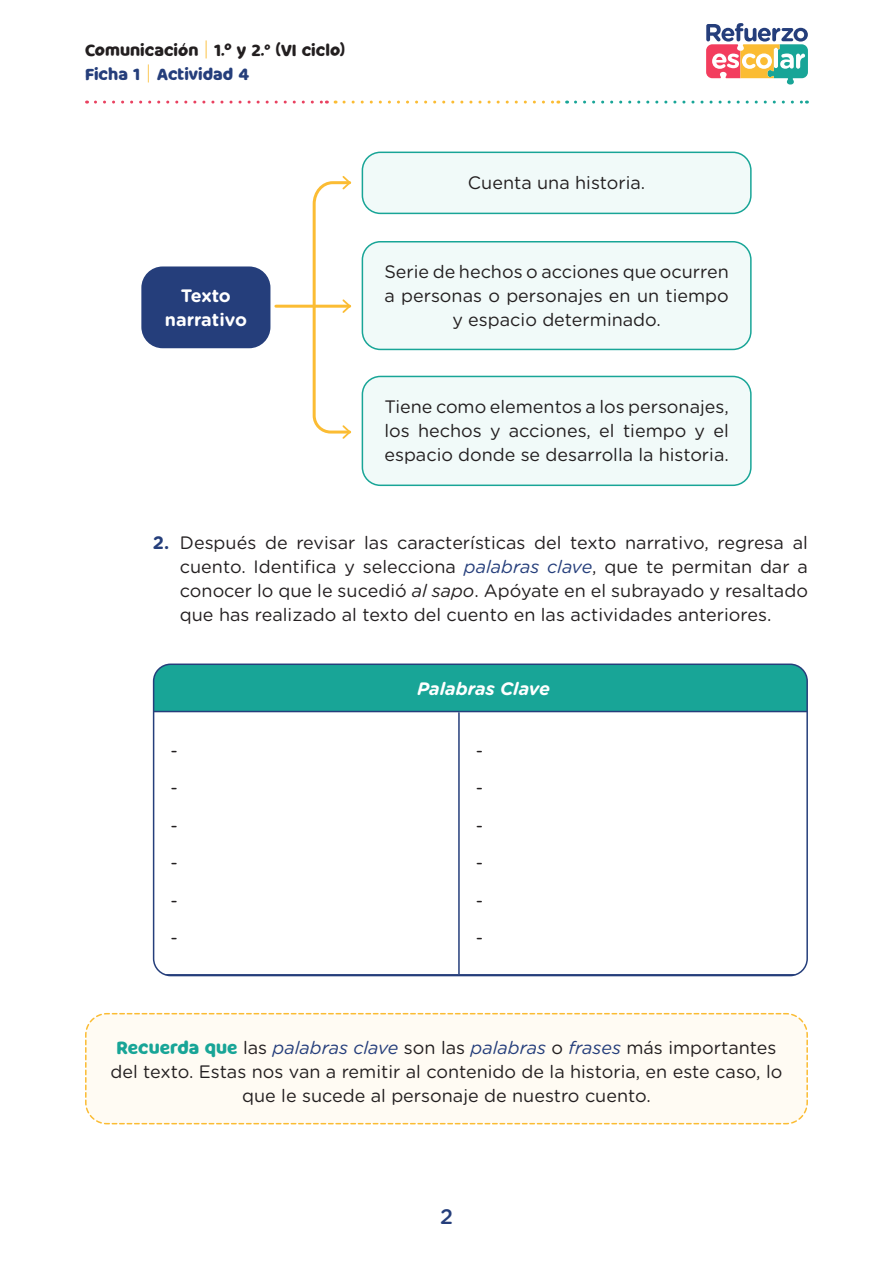
<style>
.page{position:relative;width:893px;height:1263px;background:#fff}
.page>*{position:absolute;margin:0;border:0;box-sizing:border-box;transform-origin:0 0}
.t1{font:500 21px "Gotham Rounded";color:#253e7b}
.Cuerpo_de_texto_just{font:18px/37.5px "Gotham Rounded";color:#231f20;text-align:justify}
.Cuerpo_de_texto_just-2{font:700 18px/24px "Gotham Rounded";color:#fff;text-align:center}
.t2{font:italic 700 18px "Gotham Rounded";color:#fff}
.t3{font:16.5px/24px "Milky Nice Clean";color:#231f20}
.s1{font-family:"Gotham Rounded";font-weight:300;font-size:19.5px;color:#fbbc33}
.s2{color:#253e7b}
.s3{font-weight:700;color:#253e7b}
.s4{font-style:italic;color:#253e7b}
.s5{font-style:italic}
.s6{font-family:"Milky Nice Clean";color:#18a597}
</style>
<div class="page">
<svg style="left:706px;top:23px;width:102px;height:62px"></svg>
<svg style="left:95px;top:101px;width:232px;height:3px"></svg>
<svg style="left:344px;top:101px;width:215px;height:3px"></svg>
<svg style="left:575px;top:101px;width:232px;height:3px"></svg>
<div style="left:85px;top:1012px;width:723px;height:113px;background:#fffbf3"></div>
<div style="left:362px;top:152px;width:389px;height:61px;background:#f1faf9;border-radius:18px"></div>
<div style="left:362px;top:152px;width:390px;height:62px;border:2px solid #18a597;border-radius:18px"></div>
<div style="left:362px;top:242px;width:389px;height:107px;background:#f1faf9;border-radius:18px"></div>
<div style="left:362px;top:241px;width:390px;height:109px;border:2px solid #18a597;border-radius:18px"></div>
<div style="left:362px;top:376px;width:389px;height:109px;background:#f1faf9;border-radius:18px"></div>
<div style="left:362px;top:376px;width:390px;height:110px;border:2px solid #18a597;border-radius:18px"></div>
<hr style="left:276px;top:305px;width:74px;height:3px;background:#fbbc33">
<svg style="left:311px;top:176px;width:41px;height:263px"></svg>
<div style="left:141px;top:266px;width:129px;height:82px;background:#253e7b;border-radius:21px"></div>
<div style="left:154px;top:664px;width:653px;height:47px;background:#18a597"></div>
<hr style="left:154px;top:711px;width:306px;height:1px;background:#253e7b">
<hr style="left:460px;top:711px;width:347px;height:1px;background:#253e7b">
<hr style="left:458px;top:712px;width:2px;height:262px;background:#253e7b">
<hr style="left:154px;top:974px;width:305px;height:1px;background:#253e7b">
<hr style="left:459px;top:974px;width:348px;height:1px;background:#253e7b">
<div style="left:153px;top:663px;width:655px;height:313px;border:2px solid #253e7b;border-radius:17px"></div>
<p class="t3" style="left:85px;top:38px;width:262px">Comunicación <span class="s1">|</span> 1.<sup>O</sup> y 2.<sup>o</sup> (VI ciclo)<br><span class="s2">Ficha 1</span> <span class="s1">|</span> <span class="s2">Actividad 4</span></p>
<p class="Cuerpo_de_texto_just-2" style="left:165px;top:283px;width:84px">Texto narrativo</p>
<p class="Cuerpo_de_texto_just" style="left:468px;top:163px;width:179px">Cuenta una historia.</p>
<p class="Cuerpo_de_texto_just" style="left:384px;top:259px;width:346px;line-height:24px;text-align:center">Serie de hechos o acciones que ocurren a personas o personajes en un tiempo y espacio determinado.</p>
<p class="Cuerpo_de_texto_just" style="left:384px;top:394px;width:346px;line-height:24px">Tiene como elementos a los personajes, los hechos y acciones, el tiempo y el espacio donde se desarrolla la historia.</p>
<p class="Cuerpo_de_texto_just" style="left:180px;top:529px;width:629px;line-height:24px;text-indent:-27px"><span class="s3">2.</span> Después de revisar las características del texto narrativo, regresa al cuento. Identifica y selecciona <span class="s4">palabras clave</span>, que te permitan dar a conocer lo que le sucedió <span class="s5">al sapo</span>. Apóyate en el subrayado y resaltado que has realizado al texto del cuento en las actividades anteriores.</p>
<p class="t2" style="left:417px;top:675px;width:134px">Palabras Clave</p>
<p class="Cuerpo_de_texto_just" style="left:171px;top:731px;width:9px">- - - - - -</p>
<p class="Cuerpo_de_texto_just" style="left:476px;top:731px;width:9px">- - - - - -</p>
<p class="Cuerpo_de_texto_just" style="left:111px;top:1034px;width:673px;line-height:24px;text-align:center"><span class="s6">Recuerda que</span> las <span class="s4">palabras clave</span> son las <span class="s4">palabras</span> o <span class="s4">frases</span> más importantes del texto. Estas nos van a remitir al contenido de la historia, en este caso, lo que le sucede al personaje de nuestro cuento.</p>
<p class="t1" style="left:440px;top:1202px;width:14px">2</p>
</div>
